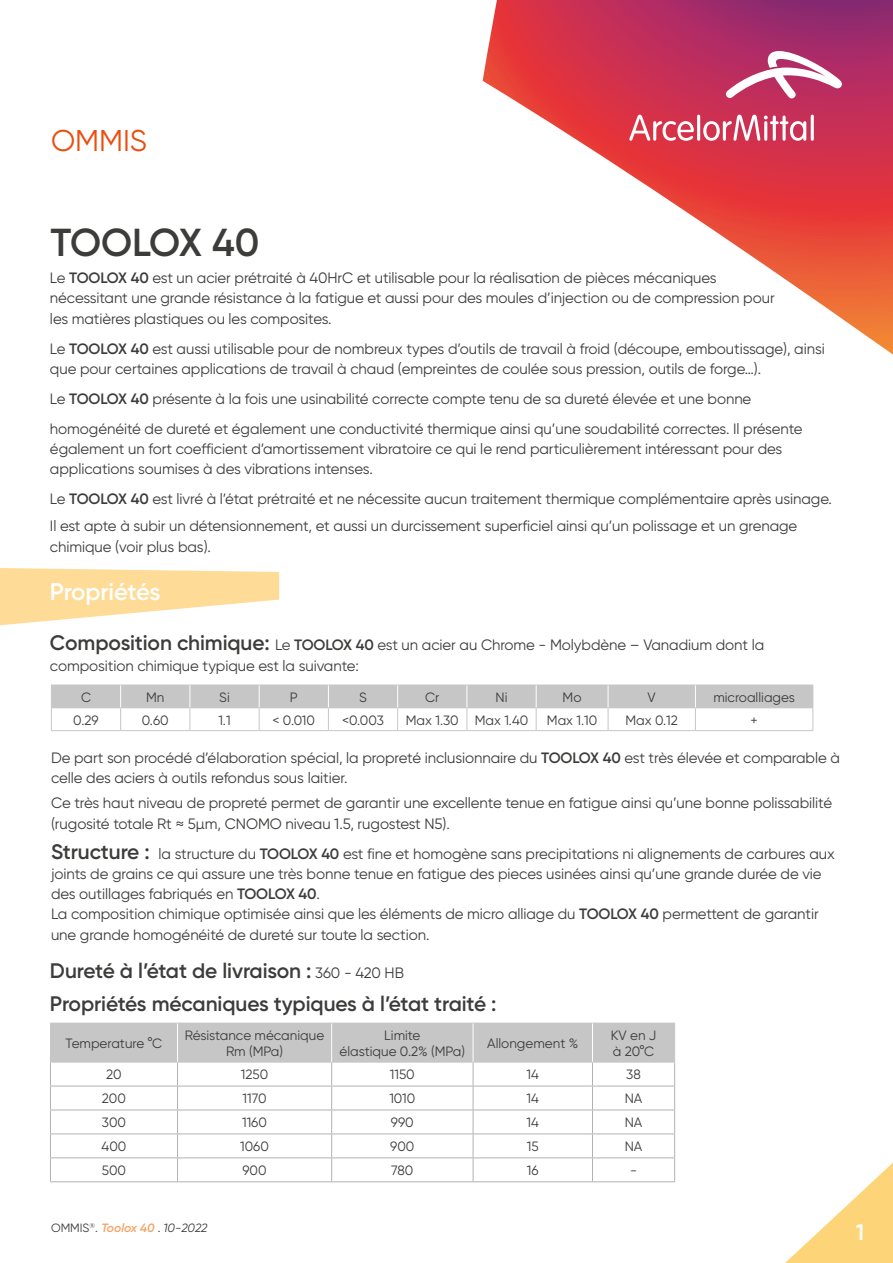
<style>
.page{position:relative;width:893px;height:1263px;background:#fff}
.page>*{position:absolute;margin:0;border:0;box-sizing:border-box;transform-origin:0 0}
.t1{font:600 39px "Gilroy";letter-spacing:-.02em;color:#3c3c3b}
.t2{font:30px "Gilroy";color:#e94e0f}
.t3{font:600 24px "Gilroy";letter-spacing:-.015em;color:#fff}
.t4{font:600 22.5px "Gilroy";color:#fff}
.t5{font:600 21px/33px "Gilroy";letter-spacing:-.005em;color:#3c3c3b}
.t6{font:15px/20.2px "Gilroy";letter-spacing:-.005em;color:#3c3c3b}
.t7{font:13.5px/16.2px "Gilroy";color:#3c3c3b;text-align:center}
.t8{font:italic 600 12px "Gilroy";color:#f5a364}
.s1{font-weight:600}
.s2{font-weight:600;font-size:21px}
.s3{font-weight:400;font-size:15px}
.s4{font-weight:400;font-style:normal;color:#3c3c3b}
.s5{font-weight:400;color:#3c3c3b}
</style>
<div class="page">
<svg style="left:785px;top:1163px;width:108px;height:100px"></svg>
<svg style="left:483px;top:0;width:410px;height:355px"></svg>
<svg style="left:726px;top:51px;width:116px;height:47px"></svg>
<hr style="left:697px;top:115px;width:3px;height:26px;background:#fff;border-radius:2px">
<svg style="left:629px;top:115px;width:65px;height:26px"></svg>
<hr style="left:811px;top:115px;width:3px;height:26px;background:#fff;border-radius:2px">
<svg style="left:703px;top:115px;width:103px;height:26px"></svg>
<hr style="left:51px;top:730px;width:70px;height:1px;background:#c6c6c6">
<hr style="left:121px;top:730px;width:69px;height:1px;background:#c6c6c6">
<hr style="left:190px;top:730px;width:69px;height:1px;background:#c6c6c6">
<hr style="left:259px;top:730px;width:69px;height:1px;background:#c6c6c6">
<hr style="left:328px;top:730px;width:70px;height:1px;background:#c6c6c6">
<hr style="left:398px;top:730px;width:69px;height:1px;background:#c6c6c6">
<hr style="left:467px;top:730px;width:69px;height:1px;background:#c6c6c6">
<hr style="left:536px;top:730px;width:72px;height:1px;background:#c6c6c6">
<hr style="left:608px;top:730px;width:87px;height:1px;background:#c6c6c6">
<hr style="left:695px;top:730px;width:118px;height:1px;background:#c6c6c6">
<svg style="left:51px;top:685px;width:762px;height:45px"></svg>
<svg style="left:0;top:568px;width:279px;height:57px"></svg>
<div style="left:50px;top:580px;width:160px;height:24px;background:#fedb97"></div>
<svg style="left:50px;top:1024px;width:625px;height:157px"></svg>
<hr style="left:50px;top:1181px;width:128px;height:1px;background:#b3b2b2">
<hr style="left:178px;top:1181px;width:154px;height:1px;background:#b3b2b2">
<hr style="left:332px;top:1181px;width:141px;height:1px;background:#b3b2b2">
<hr style="left:473px;top:1181px;width:119px;height:1px;background:#b3b2b2">
<hr style="left:592px;top:1181px;width:83px;height:1px;background:#b3b2b2">
<hr style="left:50px;top:1023px;width:128px;height:1px;background:#c6c6c6">
<hr style="left:50px;top:1023px;width:1px;height:39px;background:#c6c6c6">
<hr style="left:178px;top:1023px;width:154px;height:1px;background:#c6c6c6">
<hr style="left:332px;top:1023px;width:141px;height:1px;background:#c6c6c6">
<hr style="left:473px;top:1023px;width:119px;height:1px;background:#c6c6c6">
<hr style="left:592px;top:1023px;width:83px;height:1px;background:#c6c6c6">
<hr style="left:674px;top:1023px;width:1px;height:39px;background:#c6c6c6">
<hr style="left:50px;top:1062px;width:128px;height:1px;background:#c6c6c6">
<hr style="left:178px;top:1062px;width:154px;height:1px;background:#c6c6c6">
<hr style="left:332px;top:1062px;width:141px;height:1px;background:#c6c6c6">
<hr style="left:473px;top:1062px;width:119px;height:1px;background:#c6c6c6">
<hr style="left:592px;top:1062px;width:83px;height:1px;background:#c6c6c6">
<hr style="left:331px;top:1023px;width:1px;height:39px;background:#fff">
<hr style="left:473px;top:1023px;width:1px;height:39px;background:#fff">
<hr style="left:592px;top:1023px;width:1px;height:39px;background:#fff">
<hr style="left:177px;top:1023px;width:1px;height:39px;background:#fff">
<h2 class="t2" style="left:51px;top:122px;width:97px">OMMIS</h2>
<h1 class="t1" style="left:51px;top:218px;width:210px">TOOLOX 40</h1>
<p class="t6" style="left:50px;top:268px;width:726px">Le <span class="s1">TOOLOX 40</span> est un acier prétraité à 40HrC et utilisable pour la réalisation de pièces mécaniques nécessitant une grande résistance à la fatigue et aussi pour des moules d’injection ou de compression pour les matières plastiques ou les composites.</p>
<p class="t6" style="left:50px;top:338px;width:776px">Le <span class="s1">TOOLOX 40</span> est aussi utilisable pour de nombreux types d’outils de travail à froid (découpe, emboutissage), ainsi que pour certaines applications de travail à chaud (empreintes de coulée sous pression, outils de forge…).</p>
<p class="t6" style="left:50px;top:383px;width:754px;line-height:30px">Le <span class="s1">TOOLOX 40</span> présente à la fois une usinabilité correcte compte tenu de sa dureté élevée et une bonne homogénéité de dureté et également une conductivité thermique ainsi qu’une soudabilité correctes. Il présente</p>
<p class="t6" style="left:50px;top:439px;width:734px">également un fort coefficient d’amortissement vibratoire ce qui le rend particulièrement intéressant pour des applications soumises à des vibrations intenses.</p>
<p class="t6" style="left:50px;top:485px;width:783px;line-height:27px">Le <span class="s1">TOOLOX 40</span> est livré à l’état prétraité et ne nécessite aucun traitement thermique complémentaire après usinage.<br>Il est apte à subir un détensionnement, et aussi un durcissement superficiel ainsi qu’un polissage et un grenage</p>
<p class="t6" style="left:50px;top:536px;width:163px">chimique (voir plus bas).</p>
<h3 class="t3" style="left:50px;top:576px;width:112px">Propriétés</h3>
<p class="t6" style="left:50px;top:635px;width:716px"><span class="s2">Composition chimique:</span> Le <span class="s1">TOOLOX 40</span> est un acier au Chrome - Molybdène – Vanadium dont la composition chimique typique est la suivante:</p>
<p class="t7" style="left:81px;top:689px;width:12px">C</p>
<p class="t7" style="left:146px;top:689px;width:20px">Mn</p>
<p class="t7" style="left:219px;top:689px;width:12px">Si</p>
<p class="t7" style="left:290px;top:689px;width:9px">P</p>
<p class="t7" style="left:359px;top:689px;width:9px">S</p>
<p class="t7" style="left:425px;top:689px;width:16px">Cr</p>
<p class="t7" style="left:496px;top:689px;width:13px">Ni</p>
<p class="t7" style="left:563px;top:689px;width:20px">Mo</p>
<p class="t7" style="left:648px;top:689px;width:10px">V</p>
<p class="t7" style="left:713px;top:689px;width:83px">microalliages</p>
<p class="t7" style="left:73px;top:712px;width:27px">0.29</p>
<p class="t7" style="left:142px;top:712px;width:28px">0.60</p>
<p class="t7" style="left:218px;top:712px;width:14px">1.1</p>
<p class="t7" style="left:272px;top:712px;width:44px">&lt; 0.010</p>
<p class="t7" style="left:342px;top:712px;width:43px">&lt;0.003</p>
<p class="t7" style="left:406px;top:712px;width:124px">Max 1.30 Max 1.40</p>
<p class="t7" style="left:547px;top:712px;width:52px">Max 1.10</p>
<p class="t7" style="left:625px;top:712px;width:54px">Max 0.12</p>
<p class="t7" style="left:750px;top:712px;width:9px">+</p>
<p class="t6" style="left:51px;top:747px;width:790px">De part son procédé d’élaboration spécial, la propreté inclusionnaire du <span class="s1">TOOLOX 40</span> est très élevée et comparable à celle des aciers à outils refondus sous laitier.</p>
<p class="t6" style="left:51px;top:793px;width:783px">Ce très haut niveau de propreté permet de garantir une excellente tenue en fatigue ainsi qu’une bonne polissabilité (rugosité totale Rt ≈ 5µm, CNOMO niveau 1.5, rugostest N5).</p>
<p class="t6" style="left:51px;top:843px;width:785px"><span class="s2">Structure :</span> la structure du <span class="s1">TOOLOX 40</span> est fine et homogène sans precipitations ni alignements de carbures aux joints de grains ce qui assure une très bonne tenue en fatigue des pieces usinées ainsi qu’une grande durée de vie des outillages fabriqués en <span class="s1">TOOLOX 40</span>.<br>La composition chimique optimisée ainsi que les éléments de micro alliage du <span class="s1">TOOLOX 40</span> permettent de garantir une grande homogénéité de dureté sur toute la section.</p>
<h3 class="t5" style="left:50px;top:954px;width:448px">Dureté à l’état de livraison : <span class="s3">360 - 420 HB<br></span>Propriétés mécaniques typiques à l’état traité :</h3>
<p class="t7" style="left:66px;top:1035px;width:98px">Temperature °C</p>
<p class="t7" style="left:185px;top:1027px;width:141px">Résistance mécanique<br>Rm (MPa)</p>
<p class="t7" style="left:340px;top:1027px;width:127px">Limite<br>élastique 0.2% (MPa)</p>
<p class="t7" style="left:487px;top:1035px;width:93px">Allongement %</p>
<p class="t7" style="left:611px;top:1027px;width:47px;text-align:left">KV en J à 20°C</p>
<p class="t7" style="left:106px;top:1066px;width:17px">20</p>
<p class="t7" style="left:241px;top:1066px;width:29px">1250</p>
<p class="t7" style="left:390px;top:1066px;width:26px">1150</p>
<p class="t7" style="left:527px;top:1066px;width:14px">14</p>
<p class="t7" style="left:626px;top:1066px;width:16px">38</p>
<p class="t7" style="left:102px;top:1090px;width:25px">200</p>
<p class="t7" style="left:243px;top:1090px;width:26px">1170</p>
<p class="t7" style="left:389px;top:1090px;width:27px">1010</p>
<p class="t7" style="left:526px;top:1090px;width:14px">14</p>
<p class="t7" style="left:625px;top:1090px;width:19px">NA</p>
<p class="t7" style="left:102px;top:1114px;width:26px">300</p>
<p class="t7" style="left:242px;top:1114px;width:26px">1160</p>
<p class="t7" style="left:391px;top:1114px;width:24px">990</p>
<p class="t7" style="left:526px;top:1114px;width:14px">14</p>
<p class="t7" style="left:625px;top:1114px;width:19px">NA</p>
<p class="t7" style="left:102px;top:1138px;width:26px">400</p>
<p class="t7" style="left:240px;top:1138px;width:30px">1060</p>
<p class="t7" style="left:390px;top:1138px;width:26px">900</p>
<p class="t7" style="left:527px;top:1138px;width:13px">15</p>
<p class="t7" style="left:625px;top:1138px;width:19px">NA</p>
<p class="t7" style="left:102px;top:1162px;width:26px">500</p>
<p class="t7" style="left:242px;top:1162px;width:26px">900</p>
<p class="t7" style="left:391px;top:1162px;width:24px">780</p>
<p class="t7" style="left:527px;top:1162px;width:13px">16</p>
<p class="t7" style="left:630px;top:1162px;width:9px">-</p>
<p class="t8" style="left:51px;top:1221px;width:158px"><span class="s4">OMMIS</span><sup>®</sup><span class="s4">.</span> Toolox 40 <span class="s4">.</span> <span class="s5">10-2022</span></p>
<h3 class="t4" style="left:856px;top:1218px;width:10px">1</h3>
</div>
